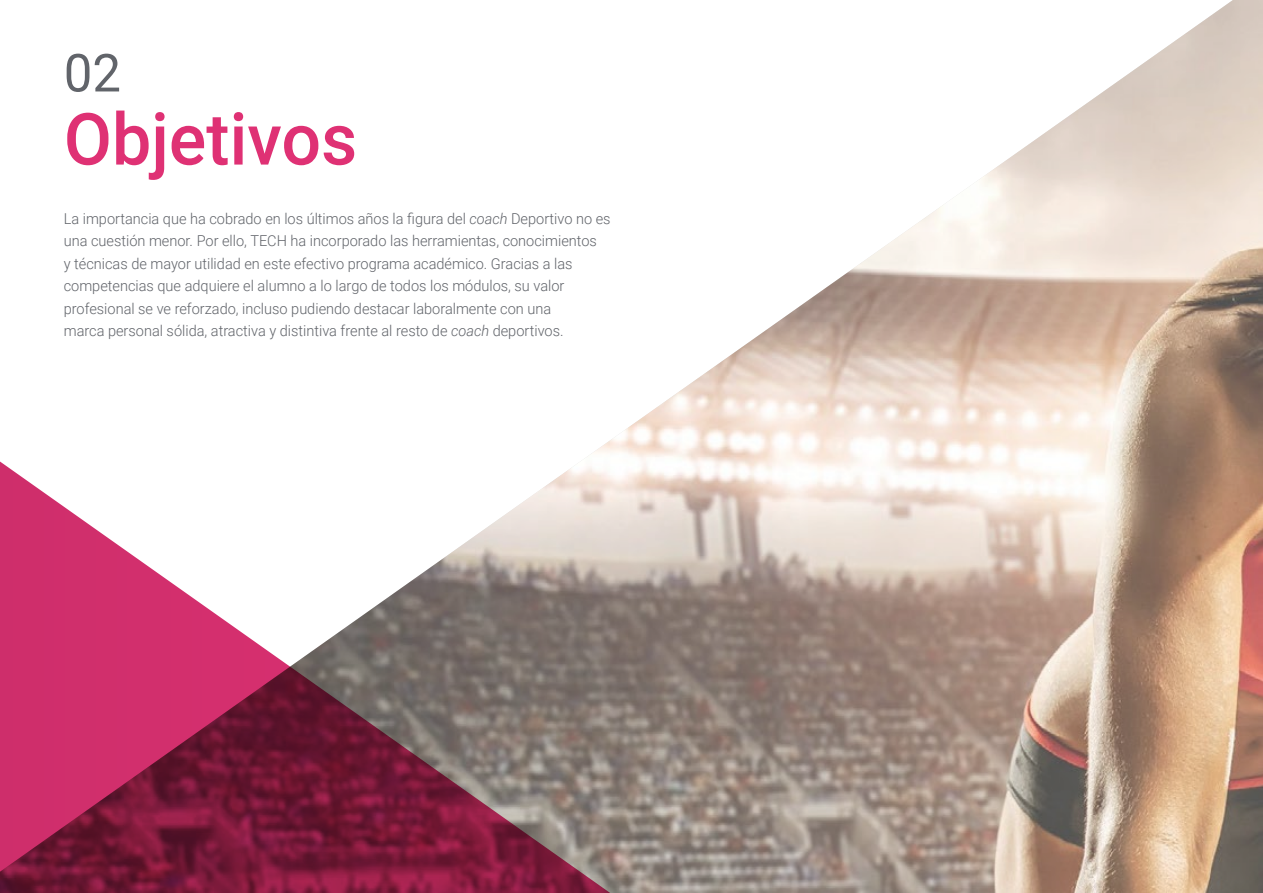
<style>
.page{position:relative;width:1263px;height:893px;background:#fff}
.page>*{position:absolute;margin:0;border:0;box-sizing:border-box;transform-origin:0 0}
.t1{font:500 72px "Roboto";color:#df3174}
.t2{font:52.5px "Roboto";color:#61646a}
.t3{font:300 15px/22.5px "Roboto";color:#61646a}
.s1{font-style:italic}
</style>
<div class="page">
<img style="left:602px;top:0;width:661px;height:893px">
<svg style="left:0;top:446px;width:640px;height:447px"></svg>
<h2 class="t2" style="left:64px;top:36px;width:59px">02</h2>
<h1 class="t1" style="left:64px;top:89px;width:295px">Objetivos</h1>
<p class="t3" style="left:64px;top:207px;width:548px">La importancia que ha cobrado en los últimos años la figura del <span class="s1">coach</span> Deportivo no es una cuestión menor. Por ello, TECH ha incorporado las herramientas, conocimientos<br>y técnicas de mayor utilidad en este efectivo programa académico. Gracias a las competencias que adquiere el alumno a lo largo de todos los módulos, su valor profesional se ve reforzado, incluso pudiendo destacar laboralmente con una<br>marca personal sólida, atractiva y distintiva frente al resto de <span class="s1">coach</span> deportivos.</p>
</div>
